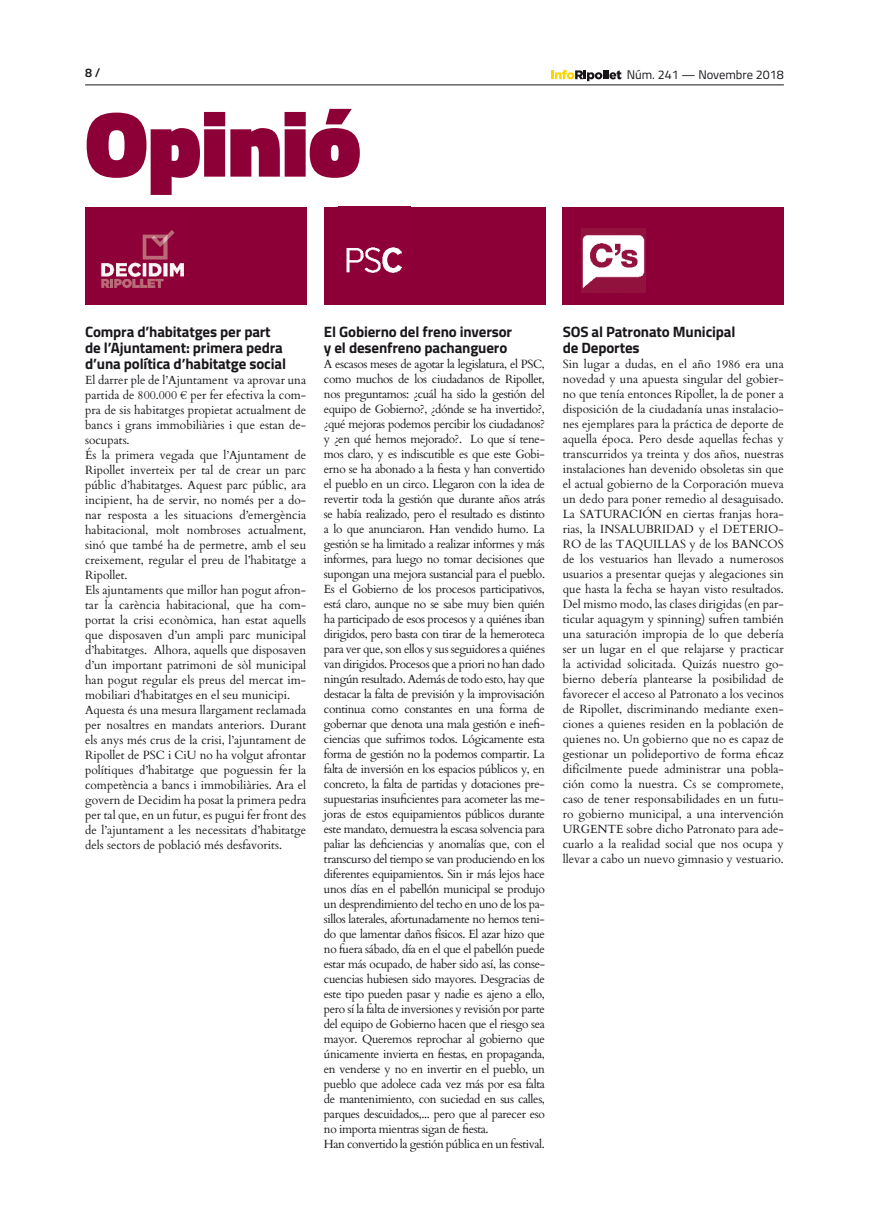
<style>
.page{position:relative;width:869px;height:1205px;background:#fff}
.page>*{position:absolute;margin:0;border:0;box-sizing:border-box;transform-origin:0 0}
.t1{font:900 93.75px "Titillium";color:#8d0037}
.t2{font:700 15px/16.2px "Titillium";letter-spacing:-.01em;color:#1a171c}
.t3{font:12.5px "Titillium";color:#1a171c}
.t4{font:600 12.5px "Titillium";color:#1a171c}
.t5{font:11.88px/15px "Cardo";letter-spacing:-.03em;color:#1a171c}
.t6{font:11.88px/15px "Cardo";color:#1a171c}
</style>
<div class="page">
<hr style="left:85px;top:84px;width:698px;height:1px;background:#1a171c">
<svg style="left:551px;top:70px;width:70px;height:11px"></svg>
<div style="left:85px;top:207px;width:221px;height:97px;background:#8d0037"></div>
<div style="left:562px;top:207px;width:221px;height:97px;background:#8d0037"></div>
<div style="left:324px;top:207px;width:220px;height:97px;background:#8d0037"></div>
<img style="left:101px;top:230px;width:83px;height:58px">
<img style="left:346px;top:247px;width:56px;height:26px">
<img style="left:581px;top:228px;width:64px;height:64px">
<p class="t4" style="left:85px;top:64px;width:17px">8 /</p>
<p class="t3" style="left:626px;top:66px;width:159px">Núm. 241 — Novembre 2018</p>
<h1 class="t1" style="left:85px;top:75px;width:277px">Opinió</h1>
<p class="t2" style="left:85px;top:323px;width:202px">Compra d’habitatges per part de l’Ajuntament: primera pedra d’una política d’habitatge social</p>
<p class="t6" style="left:85px;top:372px;width:222px">El darrer ple de l’Ajuntament va aprovar una partida de 800.000 € per fer efectiva la com&shy;pra de sis habitatges propietat actualment de bancs i grans immobiliàries i que estan de&shy;socupats.<br>És la primera vegada que l’Ajuntament de Ripollet inverteix per tal de crear un parc públic d’habitatges. Aquest parc públic, ara incipient, ha de servir, no només per a do&shy;nar resposta a les situacions d’emergència habitacional, molt nombroses actualment, sinó que també ha de permetre, amb el seu creixement, regular el preu de l’habitatge a Ripollet.<br>Els ajuntaments que millor han pogut afron&shy;tar la carència habitacional, que ha com&shy;portat la crisi econòmica, han estat aquells que disposaven d’un ampli parc municipal d’habitatges. Alhora, aquells que disposaven d’un important patrimoni de sòl municipal han pogut regular els preus del mercat im&shy;mobiliari d’habitatges en el seu municipi.<br>Aquesta és una mesura llargament reclamada per nosaltres en mandats anteriors. Durant els anys més crus de la crisi, l’ajuntament de Ripollet de PSC i CiU no ha volgut afrontar polítiques d’habitatge que poguessin fer la competència a bancs i immobiliàries. Ara el govern de Decidim ha posat la primera pedra per tal que, en un futur, es pugui fer front des de l’ajuntament a les necessitats d’habitatge dels sectors de població més desfavorits.</p>
<p class="t2" style="left:324px;top:323px;width:190px">El Gobierno del freno inversor y el desenfreno pachanguero</p>
<p class="t5" style="left:324px;top:356px;width:222px">A escasos meses de agotar la legislatura, el PSC, como muchos de los ciudadanos de Ripollet, nos preguntamos: ¿cuál ha sido la gestión del equipo de Gobierno?, ¿dónde se ha invertido?, ¿qué mejoras podemos percibir los ciudadanos? y ¿en qué hemos mejorado?. Lo que sí tene&shy;mos claro, y es indiscutible es que este Gobi&shy;erno se ha abonado a la fiesta y han convertido el pueblo en un circo. Llegaron con la idea de revertir toda la gestión que durante años atrás se había realizado, pero el resultado es distinto a lo que anunciaron. Han vendido humo. La gestión se ha limitado a realizar informes y más informes, para luego no tomar decisiones que supongan una mejora sustancial para el pueblo.<br>Es el Gobierno de los procesos participativos, está claro, aunque no se sabe muy bien quién ha participado de esos procesos y a quiénes iban dirigidos, pero basta con tirar de la hemeroteca para ver que, son ellos y sus seguidores a quiénes van dirigidos. Procesos que a priori no han dado ningún resultado. Además de todo esto, hay que destacar la falta de previsión y la improvisación continua como constantes en una forma de gobernar que denota una mala gestión e inefi&shy;ciencias que sufrimos todos. Lógicamente esta forma de gestión no la podemos compartir. La falta de inversión en los espacios públicos y, en concreto, la falta de partidas y dotaciones pre&shy;supuestarias insuficientes para acometer las me&shy;joras de estos equipamientos públicos durante este mandato, demuestra la escasa solvencia para paliar las deficiencias y anomalías que, con el transcurso del tiempo se van produciendo en los diferentes equipamientos. Sin ir más lejos hace unos días en el pabellón municipal se produjo un desprendimiento del techo en uno de los pa&shy;sillos laterales, afortunadamente no hemos teni&shy;do que lamentar daños físicos. El azar hizo que no fuera sábado, día en el que el pabellón puede estar más ocupado, de haber sido así, las conse&shy;cuencias hubiesen sido mayores. Desgracias de este tipo pueden pasar y nadie es ajeno a ello, pero sí la falta de inversiones y revisión por parte del equipo de Gobierno hacen que el riesgo sea mayor. Queremos reprochar al gobierno que únicamente invierta en fiestas, en propaganda, en venderse y no en invertir en el pueblo, un pueblo que adolece cada vez más por esa falta de mantenimiento, con suciedad en sus calles, parques descuidados,... pero que al parecer eso no importa mientras sigan de fiesta.<br>Han convertido la gestión pública en un festival.</p>
<p class="t2" style="left:562px;top:323px;width:174px">SOS al Patronato Municipal de Deportes</p>
<p class="t5" style="left:562px;top:356px;width:222px;text-align:justify">Sin lugar a dudas, en el año 1986 era una novedad y una apuesta singular del gobier&shy;no que tenía entonces Ripollet, la de poner a disposición de la ciudadanía unas instalacio&shy;nes ejemplares para la práctica de deporte de aquella época. Pero desde aquellas fechas y transcurridos ya treinta y dos años, nuestras instalaciones han devenido obsoletas sin que el actual gobierno de la Corporación mueva un dedo para poner remedio al desaguisado.<br>La SATURACIÓN en ciertas franjas hora&shy;rias, la INSALUBRIDAD y el DETERIO-RO de las TAQUILLAS y de los BANCOS de los vestuarios han llevado a numerosos usuarios a presentar quejas y alegaciones sin que hasta la fecha se hayan visto resultados.<br>Del mismo modo, las clases dirigidas (en par&shy;ticular aquagym y spinning) sufren también una saturación impropia de lo que debería ser un lugar en el que relajarse y practicar la actividad solicitada. Quizás nuestro go&shy;bierno debería plantearse la posibilidad de favorecer el acceso al Patronato a los vecinos de Ripollet, discriminando mediante exen&shy;ciones a quienes residen en la población de quienes no. Un gobierno que no es capaz de gestionar un polideportivo de forma eficaz difícilmente puede administrar una pobla&shy;ción como la nuestra. Cs se compromete, caso de tener responsabilidades en un futu&shy;ro gobierno municipal, a una intervención URGENTE sobre dicho Patronato para ade&shy;cuarlo a la realidad social que nos ocupa y llevar a cabo un nuevo gimnasio y vestuario.</p>
</div>
